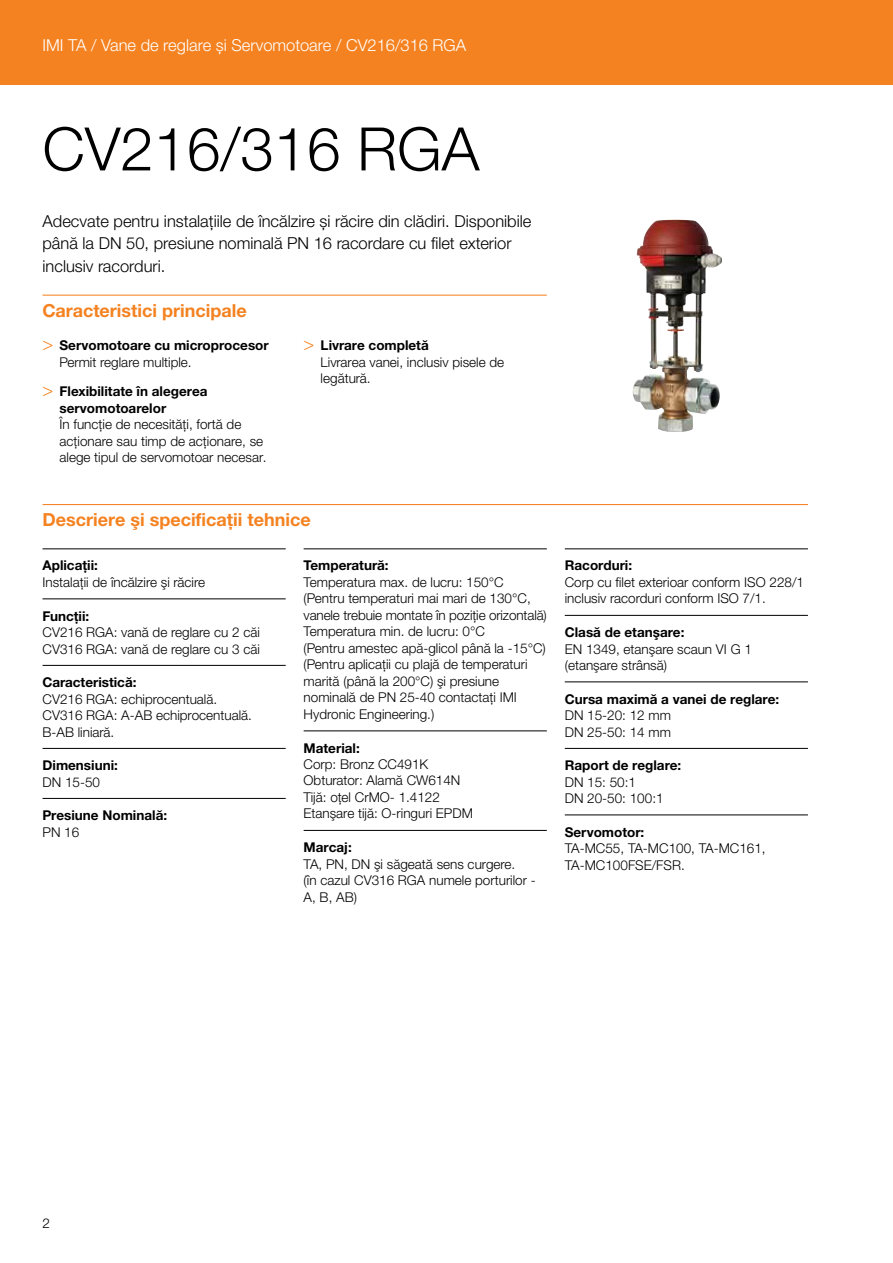
<style>
.page{position:relative;width:893px;height:1263px;background:#fff}
.page>*{position:absolute;margin:0;border:0;box-sizing:border-box;transform-origin:0 0}
.t1{font:300 60px "Helvetica Neue LTW1 G";color:#000}
.t2{font:700 18px "Helvetica Neue LTW1 G";color:#f58220}
.t3{font:300 16.5px/22.5px "Helvetica Neue LTW1 G";color:#000}
.t4{font:300 16.5px "Helvetica Neue LTW1 G";color:#fff}
.t5{font:300 13.5px/16.5px "Helvetica Neue LTW1 G";color:#000}
.t6{font:700 13.5px/16.5px "Helvetica Neue LTW1 G";color:#000}
.s1{font-family:"Helvetica Neue LT Std";font-weight:300;font-size:18px;color:#f58220}
.s2{font-weight:300}
.s3{font-family:"Helvetica Neue LT Std";font-size:18px;color:#f58220}
.s4{font-weight:700}
</style>
<div class="page">
<div style="left:0;top:0;width:893px;height:85px;background:#f58220"></div>
<hr style="left:43px;top:295px;width:504px;height:1px;background:#f58220">
<hr style="left:43px;top:504px;width:765px;height:1px;background:#f58220">
<hr style="left:43px;top:548px;width:243px;height:1px;background:#000">
<hr style="left:43px;top:598px;width:243px;height:1px;background:#000">
<hr style="left:43px;top:665px;width:243px;height:1px;background:#000">
<hr style="left:43px;top:748px;width:243px;height:1px;background:#000">
<hr style="left:43px;top:798px;width:243px;height:1px;background:#000">
<hr style="left:304px;top:548px;width:243px;height:1px;background:#000">
<hr style="left:304px;top:730px;width:243px;height:1px;background:#000">
<hr style="left:304px;top:830px;width:243px;height:1px;background:#000">
<hr style="left:565px;top:548px;width:243px;height:1px;background:#000">
<hr style="left:565px;top:615px;width:243px;height:1px;background:#000">
<hr style="left:565px;top:681px;width:243px;height:1px;background:#000">
<hr style="left:565px;top:748px;width:243px;height:1px;background:#000">
<hr style="left:565px;top:814px;width:243px;height:1px;background:#000">
<img style="left:632px;top:220px;width:88px;height:212px">
<p class="t4" style="left:43px;top:35px;width:425px">IMI TA / Vane de reglare și Servomotoare / CV216/316 RGA</p>
<h1 class="t1" style="left:43px;top:112px;width:438px">CV216/316 RGA</h1>
<p class="t3" style="left:43px;top:210px;width:490px">Adecvate pentru instalațiile de încălzire și răcire din clădiri. Disponibile până la DN 50, presiune nominală PN 16 racordare cu filet exterior inclusiv racorduri.</p>
<h2 class="t2" style="left:43px;top:299px;width:206px">Caracteristici principale</h2>
<p class="t6" style="left:60px;top:337px;width:211px;text-indent:-17px"><span class="s1">&gt;</span> Servomotoare cu microprocesor<br><span class="s2">Permit reglare multiple.</span></p>
<p class="t6" style="left:60px;top:383px;width:149px;text-indent:-17px"><span class="s1">&gt;</span> Flexibilitate în alegerea servomotoarelor</p>
<p class="t5" style="left:60px;top:416px;width:208px">În funcție de necesități, fortă de acționare sau timp de acționare, se alege tipul de servomotoar necesar.</p>
<p class="t5" style="left:321px;top:337px;width:185px;text-indent:-17px"><span class="s3">&gt;</span> <span class="s4">Livrare completă<br></span>Livrarea vanei, inclusiv pisele de legătură.</p>
<h2 class="t2" style="left:43px;top:509px;width:270px">Descriere şi specificaţii tehnice</h2>
<p class="t6" style="left:43px;top:557px;width:57px">Aplicaţii:</p>
<p class="t5" style="left:43px;top:574px;width:164px">Instalaţii de încălzire şi răcire</p>
<p class="t6" style="left:43px;top:607px;width:48px">Funcţii:</p>
<p class="t5" style="left:43px;top:624px;width:219px">CV216 RGA: vană de reglare cu 2 căi<br>CV316 RGA: vană de reglare cu 3 căi</p>
<p class="t6" style="left:43px;top:674px;width:96px">Caracteristică:</p>
<p class="t5" style="left:43px;top:690px;width:211px">CV216 RGA: echiprocentuală.<br>CV316 RGA: A-AB echiprocentuală.<br>B-AB liniară.</p>
<p class="t6" style="left:43px;top:757px;width:77px">Dimensiuni:</p>
<p class="t5" style="left:43px;top:773px;width:59px">DN 15-50</p>
<p class="t6" style="left:43px;top:807px;width:126px">Presiune Nominală:</p>
<p class="t5" style="left:43px;top:823px;width:38px">PN 16</p>
<p class="t6" style="left:304px;top:557px;width:86px">Temperatură:</p>
<p class="t5" style="left:304px;top:574px;width:245px">Temperatura max. de lucru: 150°C (Pentru temperaturi mai mari de 130°C, vanele trebuie montate în poziţie orizontală)<br>Temperatura min. de lucru: 0°C<br>(Pentru amestec apă-glicol până la -15°C) (Pentru aplicații cu plajă de temperaturi marită (până la 200°C) şi presiune nominală de PN 25-40 contactaţi IMI Hydronic Engineering.)</p>
<p class="t6" style="left:304px;top:739px;width:58px">Material:</p>
<p class="t5" style="left:304px;top:756px;width:171px">Corp: Bronz CC491K<br>Obturator: Alamă CW614N<br>Tijă: oţel CrMO- 1.4122<br>Etanşare tijă: O-ringuri EPDM</p>
<p class="t6" style="left:304px;top:839px;width:50px">Marcaj:</p>
<p class="t5" style="left:304px;top:855px;width:234px">TA, PN, DN şi săgeată sens curgere.<br>(în cazul CV316 RGA numele porturilor -<br>A, B, AB)</p>
<p class="t6" style="left:565px;top:557px;width:69px">Racorduri:</p>
<p class="t5" style="left:565px;top:574px;width:241px">Corp cu filet exterioar conform ISO 228/1 inclusiv racorduri conform ISO 7/1.</p>
<p class="t6" style="left:565px;top:624px;width:121px">Clasă de etanşare:</p>
<p class="t5" style="left:565px;top:640px;width:189px">EN 1349, etanşare scaun VI G 1 (etanşare strânsă)</p>
<p class="t6" style="left:565px;top:690px;width:216px">Cursa maximă a vanei de reglare:</p>
<p class="t5" style="left:565px;top:707px;width:108px">DN 15-20: 12 mm<br>DN 25-50: 14 mm</p>
<p class="t6" style="left:565px;top:757px;width:118px">Raport de reglare:</p>
<p class="t5" style="left:565px;top:773px;width:100px">DN 15: 50:1<br>DN 20-50: 100:1</p>
<p class="t6" style="left:565px;top:823px;width:81px">Servomotor:</p>
<p class="t5" style="left:565px;top:840px;width:202px">TA-MC55, TA-MC100, TA-MC161,<br>TA-MC100FSE/FSR.</p>
<p class="t5" style="left:43px;top:1215px;width:9px">2</p>
</div>
